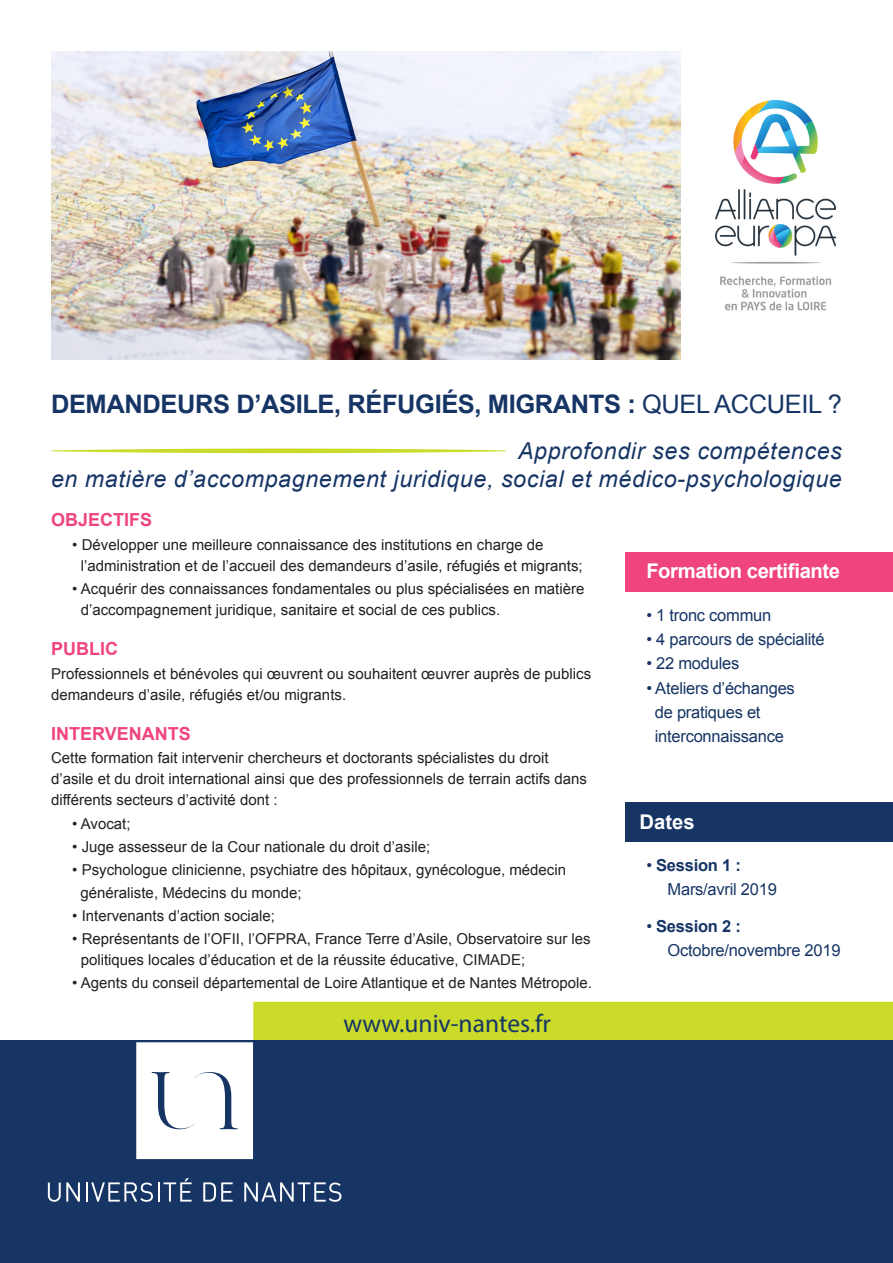
<style>
.page{position:relative;width:893px;height:1263px;background:#fff}
.page>*{position:absolute;margin:0;border:0;box-sizing:border-box;transform-origin:0 0}
.t1{font:700 25.5px "Arial";letter-spacing:-.015em;color:#163565}
.t2{font:25.5px "Myriad Pro";color:#163565}
.t3{font:italic 23.25px/27.9px "Arial";letter-spacing:.025em;color:#163565;text-align:right}
.t4{font:700 20.25px "Arial";letter-spacing:-.02em;color:#fff}
.t5{font:700 18px "Arial";color:#ef447d}
.t6{font:16.5px/24px "Arial";letter-spacing:-.015em;color:#163565}
.t7{font:700 16.5px "Arial";letter-spacing:-.015em;color:#163565}
.t8{font:15px/21px "Arial";color:#231f20}
.s1{font-weight:400}
</style>
<div class="page">
<div style="left:625px;top:802px;width:268px;height:39px;background:#163565"></div>
<div style="left:0;top:1041px;width:893px;height:222px;background:#163565"></div>
<svg style="left:48px;top:1182px;width:32px;height:20px"></svg>
<svg style="left:86px;top:1178px;width:106px;height:24px"></svg>
<svg style="left:203px;top:1182px;width:30px;height:19px"></svg>
<svg style="left:244px;top:1182px;width:97px;height:20px"></svg>
<svg style="left:136px;top:1002px;width:757px;height:157px"></svg>
<div style="left:625px;top:552px;width:268px;height:39px;background:#ef447d"></div>
<img style="left:51px;top:51px;width:629px;height:308px">
<img style="left:715px;top:100px;width:122px;height:211px">
<svg style="left:51px;top:448px;width:455px;height:5px"></svg>
<p class="t1" style="left:51px;top:387px;width:792px">DEMANDEURS D’ASILE, RÉFUGIÉS, MIGRANTS : <span class="s1">QUEL ACCUEIL ?</span></p>
<p class="t3" style="left:51px;top:438px;width:792px">Approfondir ses compétences<br>en matière d’accompagnement juridique, social et médico-psychologique</p>
<p class="t5" style="left:51px;top:508px;width:103px">OBJECTIFS</p>
<p class="t8" style="left:81px;top:534px;width:503px;text-indent:-9px">• Développer une meilleure connaissance des institutions en charge de l’administration et de l’accueil des demandeurs d’asile, réfugiés et migrants;</p>
<p class="t8" style="left:81px;top:578px;width:505px;text-indent:-9px">• Acquérir des connaissances fondamentales ou plus spécialisées en matière d’accompagnement juridique, sanitaire et social de ces publics.</p>
<p class="t5" style="left:51px;top:637px;width:68px">PUBLIC</p>
<p class="t8" style="left:51px;top:663px;width:542px">Professionnels et bénévoles qui œuvrent ou souhaitent œuvrer auprès de publics demandeurs d’asile, réfugiés et/ou migrants.</p>
<p class="t5" style="left:51px;top:722px;width:141px">INTERVENANTS</p>
<p class="t8" style="left:51px;top:748px;width:538px">Cette formation fait intervenir chercheurs et doctorants spécialistes du droit d’asile et du droit international ainsi que des professionnels de terrain actifs dans différents secteurs d’activité dont :</p>
<p class="t8" style="left:72px;top:813px;width:60px">• Avocat;</p>
<p class="t8" style="left:72px;top:836px;width:359px">• Juge assesseur de la Cour nationale du droit d’asile;</p>
<p class="t8" style="left:72px;top:859px;width:495px">• Psychologue clinicienne, psychiatre des hôpitaux, gynécologue, médecin</p>
<p class="t8" style="left:81px;top:882px;width:222px">généraliste, Médecins du monde;</p>
<p class="t8" style="left:72px;top:905px;width:204px">• Intervenants d’action sociale;</p>
<p class="t8" style="left:81px;top:928px;width:511px;text-indent:-9px">• Représentants de l’OFII, l’OFPRA, France Terre d’Asile, Observatoire sur les politiques locales d’éducation et de la réussite éducative, CIMADE;</p>
<p class="t8" style="left:72px;top:973px;width:521px">• Agents du conseil départemental de Loire Atlantique et de Nantes Métropole.</p>
<p class="t2" style="left:343px;top:1007px;width:209px">www.univ-nantes.fr</p>
<p class="t4" style="left:646px;top:558px;width:195px">Formation certifiante</p>
<p class="t6" style="left:646px;top:604px;width:126px">• 1 tronc commun</p>
<p class="t6" style="left:646px;top:628px;width:180px">• 4 parcours de spécialité</p>
<p class="t6" style="left:646px;top:652px;width:94px">• 22 modules</p>
<p class="t6" style="left:655px;top:676px;width:141px;text-indent:-9px">• Ateliers d’échanges de pratiques et interconnaissance</p>
<p class="t4" style="left:639px;top:808px;width:57px">Dates</p>
<p class="t7" style="left:646px;top:854px;width:96px"><span class="s1">•</span> Session 1 :</p>
<p class="t6" style="left:668px;top:877px;width:111px">Mars/avril 2019</p>
<p class="t7" style="left:646px;top:915px;width:96px"><span class="s1">•</span> Session 2 :</p>
<p class="t6" style="left:668px;top:938px;width:174px">Octobre/novembre 2019</p>
</div>
